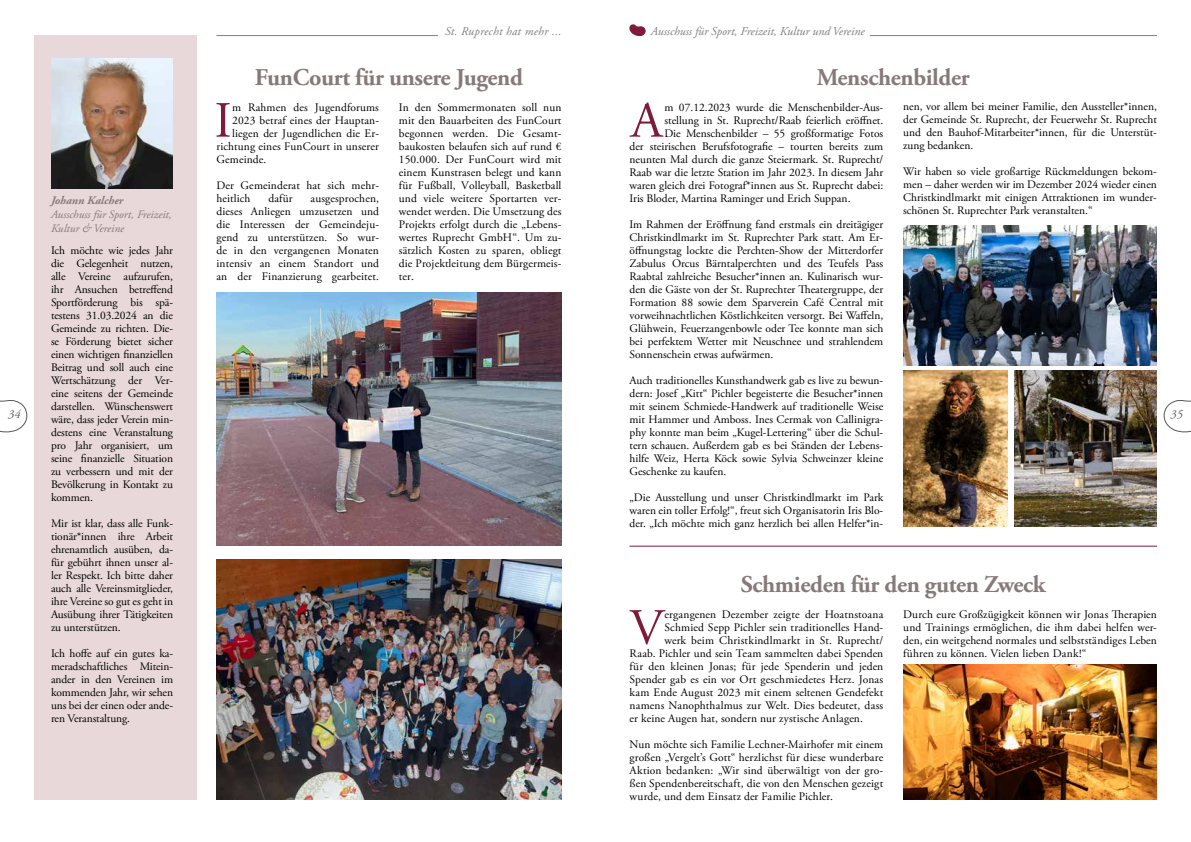
<style>
.page{position:relative;width:1191px;height:842px;background:#fff}
.page>*{position:absolute;margin:0;border:0;box-sizing:border-box;transform-origin:0 0}
.t1{font:50.7px "Adobe Garamond Pro";color:#7f1a39}
.t2{font:700 24px "Adobe Garamond Pro";letter-spacing:-.015em;color:#867a79}
.t3{font:italic 12px "Adobe Garamond Pro";color:#7e7e7d}
.t4{font:italic 12px "Adobe Garamond Pro";letter-spacing:.025em;color:#7e7e7d}
.t5{font:italic 12px "Adobe Garamond Pro";color:#575756}
.t6{font:11.5px/13px "Adobe Garamond Pro";color:#000;text-align:justify}
.t7{font:italic 11.5px/13.8px "Adobe Garamond Pro";color:#867a79}
.t8{font:italic 700 11.5px "Adobe Garamond Pro";color:#867a79}
</style>
<div class="page">
<svg style="left:1164px;top:400px;width:27px;height:33px"></svg>
<svg style="left:0;top:400px;width:27px;height:33px"></svg>
<hr style="left:216px;top:35px;width:222px;height:1px;background:#7e7e7d">
<hr style="left:870px;top:35px;width:287px;height:1px;background:#7e7e7d">
<svg style="left:629px;top:24px;width:16px;height:13px"></svg>
<div style="left:34px;top:36px;width:163px;height:764px;background:#e8d8da"></div>
<img style="left:51px;top:59px;width:122px;height:130px">
<img style="left:216px;top:559px;width:345px;height:241px">
<img style="left:903px;top:371px;width:104px;height:156px">
<img style="left:1014px;top:371px;width:143px;height:156px">
<img style="left:903px;top:225px;width:254px;height:140px">
<img style="left:903px;top:665px;width:254px;height:135px">
<hr style="left:629px;top:546px;width:528px;height:1px;background:#7f1a39">
<img style="left:216px;top:293px;width:345px;height:253px">
<p class="t5" style="left:8px;top:407px;width:14px">34</p>
<p class="t8" style="left:51px;top:194px;width:74px">Johann Kalcher</p>
<p class="t7" style="left:51px;top:208px;width:122px">Ausschuss für Sport, Freizeit,<br>Kultur &amp; Vereine</p>
<p class="t6" style="left:51px;top:244px;width:124px">Ich möchte wie jedes Jahr die Gelegenheit nutzen, alle Vereine aufzurufen, ihr Ansuchen betreffend Sportförderung bis spä&shy;testens 31.03.2024 an die Gemeinde zu richten. Die&shy;se Förderung bietet sicher einen wichtigen finanziellen Beitrag und soll auch eine Wertschätzung der Ver&shy;eine seitens der Gemeinde darstellen. Wünschenswert wäre, dass jeder Verein min&shy;destens eine Veranstaltung pro Jahr organisiert, um seine finanzielle Situation zu verbessern und mit der Bevölkerung in Kontakt zu kommen.</p>
<p class="t6" style="left:51px;top:517px;width:124px">Mir ist klar, dass alle Funk&shy;tionär*innen ihre Arbeit ehrenamtlich ausüben, da&shy;für gebührt ihnen unser al&shy;ler Respekt. Ich bitte daher auch alle Vereinsmitglieder, ihre Vereine so gut es geht in Ausübung ihrer Tätigkeiten zu unterstützen.</p>
<p class="t6" style="left:51px;top:647px;width:124px">Ich hoffe auf ein gutes ka&shy;meradschaftliches Mitein&shy;ander in den Vereinen im kommenden Jahr, wir sehen uns bei der einen oder ande&shy;ren Veranstaltung.</p>
<p class="t4" style="left:445px;top:24px;width:118px">St. Ruprecht hat mehr ...</p>
<p class="t3" style="left:651px;top:24px;width:215px">Ausschuss für Sport, Freizeit, Kultur und Vereine</p>
<h2 class="t2" style="left:255px;top:63px;width:269px">FunCourt für unsere Jugend</h2>
<h2 class="t2" style="left:816px;top:63px;width:154px">Menschenbilder</h2>
<h1 class="t1" style="left:631px;top:90px;width:33px">A</h1>
<p class="t6" style="left:664px;top:101px;width:220px">m 07.12.2023 wurde die Menschenbilder-Aus-</p>
<p class="t6" style="left:903px;top:101px;width:255px">nen, vor allem bei meiner Familie, den Aussteller*innen, der Gemeinde St. Ruprecht, der Feuerwehr St. Ruprecht und den Bauhof-Mitarbeiter*innen, für die Unterstüt&shy;zung bedanken.</p>
<p class="t6" style="left:903px;top:166px;width:255px">Wir haben so viele großartige Rückmeldungen bekom&shy;men – daher werden wir im Dezember 2024 wieder einen Christkindlmarkt mit einigen Attraktionen im wunder&shy;schönen St. Ruprechter Park veranstalten.“</p>
<p class="t6" style="left:399px;top:101px;width:164px">In den Sommermonaten soll nun mit den Bauarbeiten des FunCourt begonnen werden. Die Gesamt&shy;baukosten belaufen sich auf rund € 150.000. Der FunCourt wird mit einem Kunstrasen belegt und kann für Fußball, Volleyball, Basketball und viele weitere Sportarten ver&shy;wendet werden. Die Umsetzung des Projekts erfolgt durch die „Lebens&shy;wertes Ruprecht GmbH“. Um zu&shy;sätzlich Kosten zu sparen, obliegt die Projektleitung dem Bürgermeis&shy;ter.</p>
<h1 class="t1" style="left:214px;top:90px;width:19px">I</h1>
<p class="t6" style="left:232px;top:101px;width:148px">m Rahmen des Jugendforums</p>
<p class="t6" style="left:232px;top:114px;width:148px">2023 betraf eines der Hauptan-</p>
<p class="t6" style="left:232px;top:127px;width:148px">liegen der Jugendlichen die Er-</p>
<p class="t6" style="left:216px;top:140px;width:164px">richtung eines FunCourt in unserer</p>
<p class="t6" style="left:216px;top:153px;width:51px">Gemeinde.</p>
<p class="t6" style="left:216px;top:179px;width:164px">Der Gemeinderat hat sich mehr&shy;heitlich</p>
<p class="t6" style="left:664px;top:114px;width:220px">stellung in St. Ruprecht/Raab feierlich eröffnet.</p>
<p class="t6" style="left:664px;top:127px;width:220px">Die Menschenbilder – 55 großformatige Fotos</p>
<p class="t6" style="left:629px;top:140px;width:255px">der steirischen Berufsfotografie – tourten bereits zum</p>
<p class="t6" style="left:629px;top:153px;width:255px">neunten Mal durch die ganze Steiermark. St. Ruprecht/</p>
<p class="t6" style="left:629px;top:166px;width:255px">Raab war die letzte Station im Jahr 2023. In diesem Jahr</p>
<p class="t6" style="left:629px;top:179px;width:255px">waren gleich drei Fotograf*innen aus St. Ruprecht dabei:</p>
<p class="t6" style="left:629px;top:192px;width:222px">Iris Bloder, Martina Raminger und Erich Suppan.</p>
<p class="t6" style="left:629px;top:218px;width:255px">Im Rahmen der Eröffnung fand erstmals ein dreitägiger Christkindlmarkt im St. Ruprechter Park statt. Am Er&shy;öffnungstag lockte die Perchten-Show der Mitterdorfer Zabulus Orcus Bärntalperchten und des Teufels Pass Raabtal zahlreiche Besucher*innen an. Kulinarisch wur&shy;den die Gäste von der St. Ruprechter Theatergruppe, der Formation 88 sowie dem Sparverein Café Central mit vorweihnachtlichen Köstlichkeiten versorgt. Bei Waffeln, Glühwein, Feuerzangenbowle oder Tee konnte man sich bei perfektem Wetter mit Neuschnee und strahlendem Sonnenschein etwas aufwärmen.</p>
<p class="t6" style="left:629px;top:374px;width:255px">Auch traditionelles Kunsthandwerk gab es live zu bewun&shy;dern: Josef „Kitt“ Pichler begeisterte die Besucher*innen mit seinem Schmiede-Handwerk auf traditionelle Weise mit Hammer und Amboss. Ines Cermak von Callinigra&shy;phy konnte man beim „Kugel-Lettering“ über die Schul&shy;tern schauen. Außerdem gab es bei Ständen der Lebens&shy;hilfe Weiz, Herta Köck sowie Sylvia Schweinzer kleine Geschenke zu kaufen.</p>
<p class="t6" style="left:629px;top:491px;width:255px">„Die Ausstellung und unser Christkindlmarkt im Park waren ein toller Erfolg!“, freut sich Organisatorin Iris Blo&shy;der. „Ich möchte mich ganz herzlich bei allen Helfer*in-</p>
<p class="t6" style="left:216px;top:192px;width:164px;text-indent:94px">ausgesprochen, dieses Anliegen umzusetzen und die Interessen der Gemeindeju&shy;gend zu unterstützen. So wur&shy;de in den vergangenen Monaten intensiv an einem Standort und an der Finanzierung gearbeitet.</p>
<p class="t6" style="left:268px;top:192px;width:26px">dafür</p>
<p class="t5" style="left:1170px;top:407px;width:14px">35</p>
<h2 class="t2" style="left:741px;top:570px;width:306px">Schmieden für den guten Zweck</h2>
<h1 class="t1" style="left:629px;top:597px;width:36px">V</h1>
<p class="t6" style="left:664px;top:608px;width:220px">ergangenen Dezember zeigte der Hoatnstoana</p>
<p class="t6" style="left:664px;top:621px;width:220px">Schmied Sepp Pichler sein traditionelles Hand-</p>
<p class="t6" style="left:664px;top:634px;width:220px">werk beim Christkindlmarkt in St. Ruprecht/</p>
<p class="t6" style="left:629px;top:647px;width:255px">Raab. Pichler und sein Team sammelten dabei Spenden</p>
<p class="t6" style="left:629px;top:660px;width:255px">für den kleinen Jonas; für jede Spenderin und jeden</p>
<p class="t6" style="left:629px;top:673px;width:255px">Spender gab es ein vor Ort geschmiedetes Herz. Jonas</p>
<p class="t6" style="left:629px;top:686px;width:255px">kam Ende August 2023 mit einem seltenen Gendefekt</p>
<p class="t6" style="left:629px;top:699px;width:255px">namens Nanophthalmus zur Welt. Dies bedeutet, dass</p>
<p class="t6" style="left:629px;top:712px;width:235px">er keine Augen hat, sondern nur zystische Anlagen.</p>
<p class="t6" style="left:629px;top:738px;width:255px">Nun möchte sich Familie Lechner-Mairhofer mit einem großen „Vergelt’s Gott“ herzlichst für diese wunderbare Aktion bedanken: „Wir sind überwältigt von der gro&shy;ßen Spendenbereitschaft, die von den Menschen gezeigt wurde, und dem Einsatz der Familie Pichler.</p>
<p class="t6" style="left:903px;top:608px;width:255px">Durch eure Großzügigkeit können wir Jonas Therapien und Trainings ermöglichen, die ihm dabei helfen wer&shy;den, ein weitgehend normales und selbstständiges Leben führen zu können. Vielen lieben Dank!“</p>
</div>
